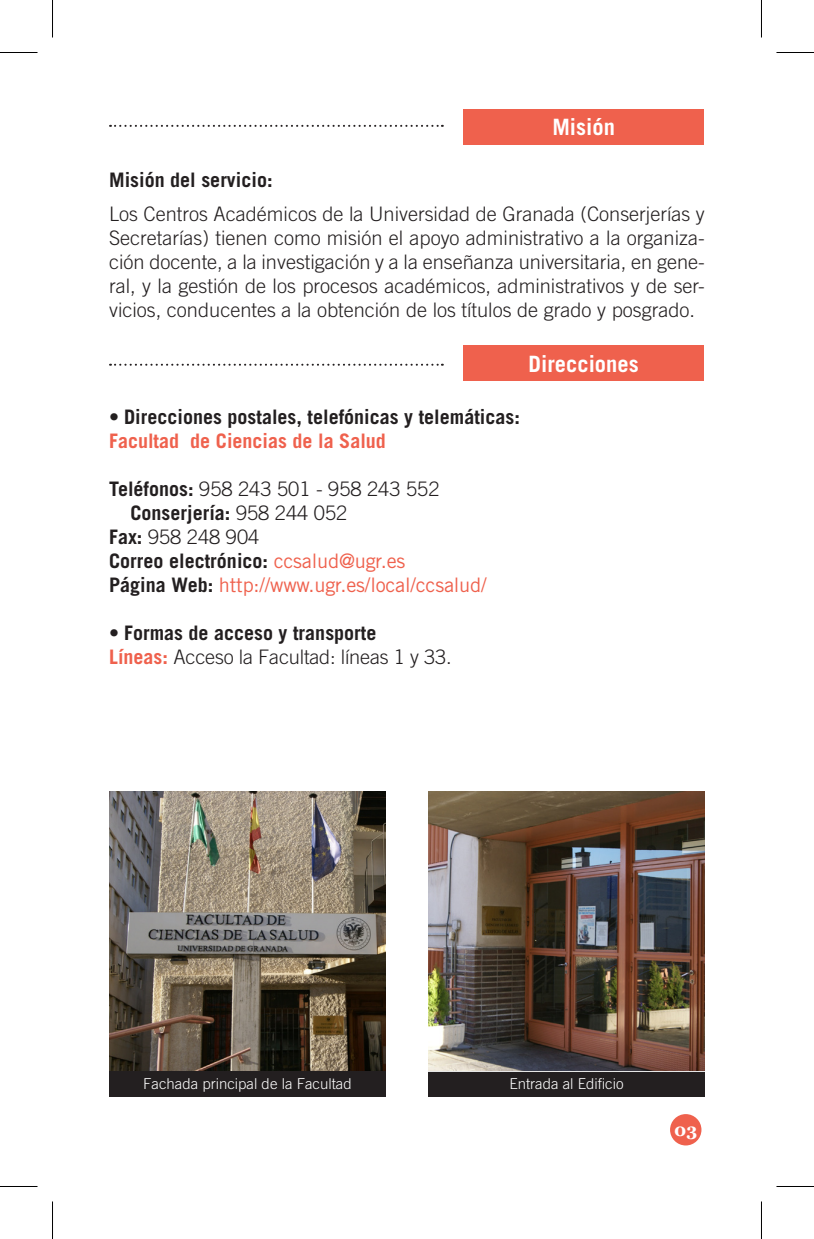
<style>
.page{position:relative;width:814px;height:1239px;background:#fff}
.page>*{position:absolute;margin:0;border:0;box-sizing:border-box;transform-origin:0 0}
.Título_sección{font:700 22.5px "Trade Gothic LT Std";color:#fff}
.Lista_color_carta_do{font:300 20px/24px "Trade Gothic LT Std";color:#231f20;text-align:justify}
.Viñetas_redonditas{font:700 20px "Trade Gothic LT Std";color:#231f20}
.Lista_negrita_dospun{font:700 20px "Trade Gothic LT Std";color:#231f20}
.Lista_negrita_dospun-2{font:300 20px "Trade Gothic LT Std";color:#231f20}
.Lista_negrita_dospun-3{font:20px "Trade Gothic LT Std";letter-spacing:-.01em;color:#ef614d}
.t1{font:700 20px "Trade Gothic LT Std";color:#ef614d}
.Titulito{font:700 20px "Trade Gothic LT Std";color:#231f20}
.Número_página{font:700 17.5px "Georgia";color:#fff}
.Normal_6_Centrado{font:300 15px "Trade Gothic LT Std";color:#fff}
.s1{font-weight:700}
.s2{font-weight:300}
.s3{font-weight:400;color:#ef614d}
.s4{font-weight:700;color:#231f20}
.s5{font-weight:700;color:#ef614d}
</style>
<div class="page">
<div style="left:670px;top:1114px;width:31px;height:31px;background:#ef614d;border-radius:50%"></div>
<svg style="left:110px;top:125px;width:333px;height:2px"></svg>
<div style="left:463px;top:109px;width:241px;height:36px;background:#ef614d"></div>
<svg style="left:110px;top:364px;width:333px;height:2px"></svg>
<div style="left:463px;top:346px;width:241px;height:35px;background:#ef614d"></div>
<img style="left:109px;top:792px;width:277px;height:279px">
<div style="left:109px;top:1071px;width:277px;height:25px;background:#231f20"></div>
<div style="left:428px;top:1071px;width:276px;height:25px;background:#231f20"></div>
<img style="left:428px;top:792px;width:276px;height:279px">
<hr style="left:0;top:52px;width:38px;height:1px;background:#000">
<hr style="left:776px;top:52px;width:38px;height:1px;background:#000">
<hr style="left:0;top:1186px;width:38px;height:1px;background:#000">
<hr style="left:776px;top:1186px;width:38px;height:1px;background:#000">
<hr style="left:52px;top:0;width:1px;height:37px;background:#000">
<hr style="left:52px;top:1201px;width:1px;height:38px;background:#000">
<hr style="left:761px;top:0;width:1px;height:37px;background:#000">
<hr style="left:761px;top:1201px;width:1px;height:38px;background:#000">
<p class="Título_sección" style="left:552px;top:113px;width:64px">Misión</p>
<p class="Titulito" style="left:109px;top:168px;width:165px">Misión del servicio:</p>
<p class="Lista_color_carta_do" style="left:109px;top:202px;width:597px">Los Centros Académicos de la Universidad de Granada (Conserjerías y Secretarías) tienen como misión el apoyo administrativo a la organiza&shy;ción docente, a la investigación y a la enseñanza universitaria, en gene&shy;ral, y la gestión de los procesos académicos, administrativos y de ser&shy;vicios, conducentes a la obtención de los títulos de grado y posgrado.</p>
<p class="Título_sección" style="left:528px;top:350px;width:112px">Direcciones</p>
<p class="Viñetas_redonditas" style="left:109px;top:404px;width:412px">• Direcciones postales, telefónicas y telemáticas:</p>
<p class="t1" style="left:109px;top:428px;width:278px">Facultad de Ciencias de la Salud</p>
<p class="Lista_negrita_dospun-2" style="left:109px;top:477px;width:332px"><span class="s1">Teléfonos:</span> 958 243 501 - 958 243 552</p>
<p class="Lista_negrita_dospun" style="left:130px;top:500px;width:218px">Conserjería: <span class="s2">958 244 052</span></p>
<p class="Lista_negrita_dospun-2" style="left:109px;top:525px;width:152px"><span class="s1">Fax:</span> 958 248 904</p>
<p class="Lista_negrita_dospun" style="left:109px;top:548px;width:298px">Correo electrónico: <span class="s3">ccsalud@ugr.es</span></p>
<p class="Lista_negrita_dospun-3" style="left:109px;top:573px;width:379px"><span class="s4">Página Web:</span> http://www.ugr.es/local/ccsalud/</p>
<p class="Viñetas_redonditas" style="left:109px;top:620px;width:269px">• Formas de acceso y transporte</p>
<p class="Lista_color_carta_do" style="left:109px;top:645px;width:344px"><span class="s5">Líneas:</span> Acceso la Facultad: líneas 1 y 33.</p>
<p class="Normal_6_Centrado" style="left:143px;top:1075px;width:210px">Fachada principal de la Facultad</p>
<p class="Normal_6_Centrado" style="left:509px;top:1075px;width:116px">Entrada al Edificio</p>
<p class="Número_página" style="left:674px;top:1120px;width:25px">03</p>
</div>
